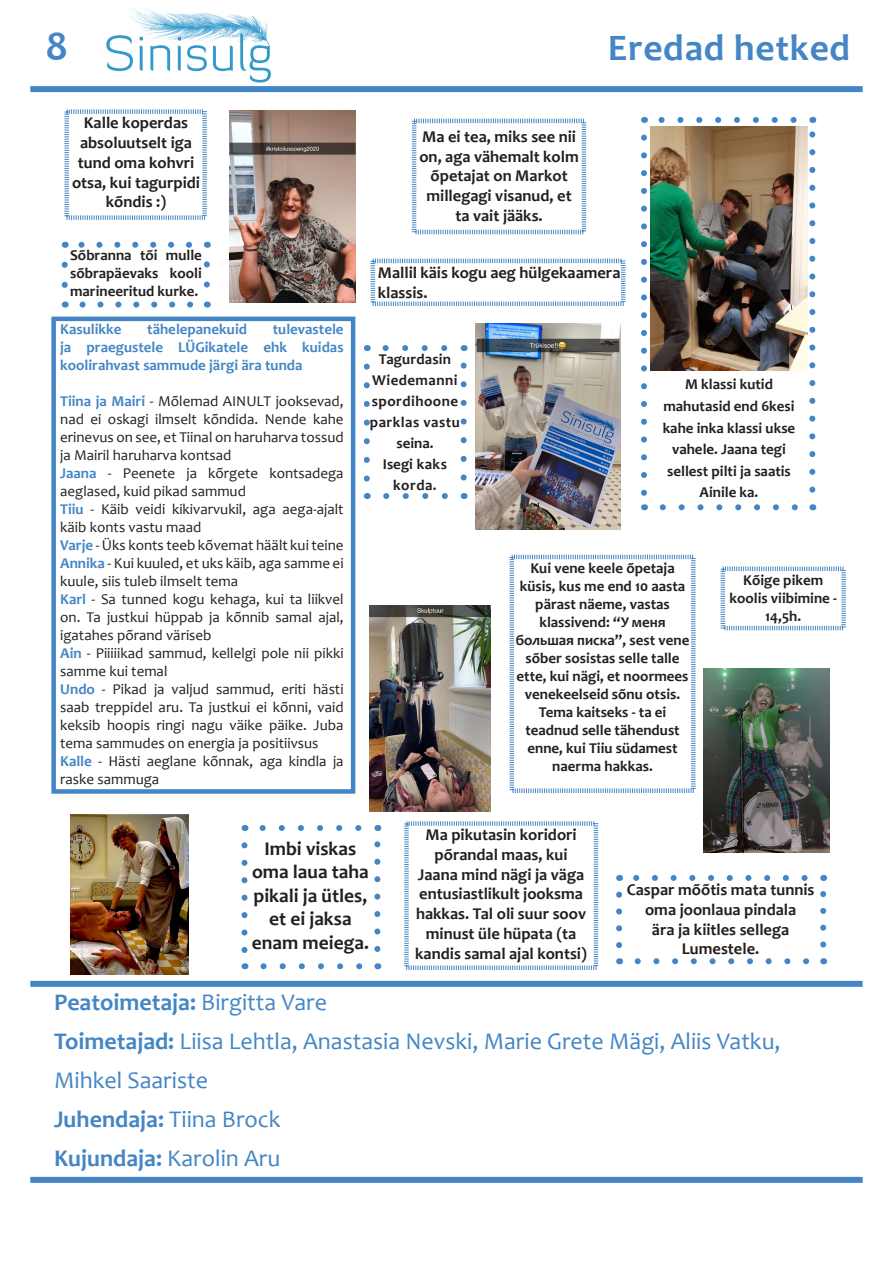
<style>
.page{position:relative;width:893px;height:1263px;background:#fff}
.page>*{position:absolute;margin:0;border:0;box-sizing:border-box;transform-origin:0 0}
.t1{font:700 42px "Candara";color:#4486c5}
.t2{font:700 37.5px "Candara";letter-spacing:.02em;color:#4486c5}
.t3{font:24px/39px "Candara";color:#4486c5}
.t4{font:700 24px "Candara";color:#4486c5}
.t5{font:700 19.5px/23.4px "Candara";color:#231f20;text-align:center}
.t6{font:700 16.5px/19.8px "Candara";color:#231f20;text-align:center}
.t7{font:15px/18px "Candara";color:#231f20}
.t8{font:700 15px/18px "Candara";color:#231f20;text-align:center}
.t9{font:700 15px/18px "Candara";color:#4486c5;text-align:justify}
.t10{font:700 15px/21px "Candara";letter-spacing:.03em;color:#231f20;text-align:center}
.s1{font-weight:700;color:#4486c5}
.s2{font-weight:400}
.s3{font-weight:700}
</style>
<div class="page">
<img style="left:651px;top:126px;width:156px;height:245px">
<div style="left:30px;top:1177px;width:833px;height:6px;background:#4486c5"></div>
<div style="left:30px;top:86px;width:833px;height:6px;background:#4486c5"></div>
<img style="left:106px;top:8px;width:165px;height:75px">
<div style="left:30px;top:981px;width:833px;height:6px;background:#4486c5"></div>
<svg style="left:641px;top:138px;width:6px;height:358px"></svg>
<svg style="left:663px;top:504px;width:135px;height:6px"></svg>
<svg style="left:809px;top:131px;width:6px;height:359px"></svg>
<svg style="left:658px;top:117px;width:136px;height:6px"></svg>
<div style="left:51px;top:317px;width:304px;height:477px;border:4px solid #4486c5"></div>
<img style="left:370px;top:605px;width:121px;height:206px">
<svg style="left:64px;top:109px;width:143px;height:111px"></svg>
<svg style="left:370px;top:258px;width:256px;height:48px"></svg>
<svg style="left:62px;top:265px;width:6px;height:23px"></svg>
<svg style="left:82px;top:302px;width:112px;height:6px"></svg>
<svg style="left:204px;top:261px;width:6px;height:24px"></svg>
<svg style="left:78px;top:242px;width:111px;height:6px"></svg>
<img style="left:230px;top:111px;width:125px;height:191px">
<svg style="left:411px;top:118px;width:176px;height:117px"></svg>
<img style="left:70px;top:815px;width:119px;height:159px">
<img style="left:476px;top:323px;width:144px;height:206px">
<img style="left:703px;top:669px;width:126px;height:183px">
<svg style="left:364px;top:367px;width:6px;height:115px"></svg>
<svg style="left:386px;top:493px;width:62px;height:6px"></svg>
<svg style="left:461px;top:362px;width:6px;height:115px"></svg>
<svg style="left:382px;top:345px;width:62px;height:6px"></svg>
<svg style="left:721px;top:567px;width:125px;height:63px"></svg>
<svg style="left:509px;top:554px;width:187px;height:239px"></svg>
<svg style="left:263px;top:963px;width:100px;height:6px"></svg>
<svg style="left:374px;top:841px;width:6px;height:108px"></svg>
<svg style="left:259px;top:825px;width:99px;height:6px"></svg>
<svg style="left:241px;top:845px;width:6px;height:124px"></svg>
<svg style="left:404px;top:821px;width:195px;height:149px"></svg>
<svg style="left:638px;top:958px;width:171px;height:6px"></svg>
<svg style="left:633px;top:875px;width:172px;height:6px"></svg>
<svg style="left:616px;top:895px;width:6px;height:69px"></svg>
<svg style="left:820px;top:875px;width:6px;height:69px"></svg>
<p class="t1" style="left:46px;top:20px;width:24px">8</p>
<p class="t2" style="left:608px;top:24px;width:244px">Eredad hetked</p>
<p class="t6" style="left:72px;top:113px;width:129px">Kalle koperdas absoluutselt iga tund oma kohvri otsa, kui tagurpidi kõndis :)</p>
<p class="t8" style="left:70px;top:246px;width:133px;text-align:justify">Sõbranna tõi mulle sõbrapäevaks kooli marineeritud kurke.</p>
<p class="t9" style="left:60px;top:320px;width:285px;text-indent:213px">tulevastele ja praegustele LÜGikatele ehk kuidas koolirahvast sammude järgi ära tunda</p>
<p class="t7" style="left:60px;top:392px;width:285px;text-align:justify"><span class="s1">Tiina ja Mairi</span> - Mõlemad AINULT jooksevad, nad ei oskagi ilmselt kõndida. Nende kahe erinevus on see, et Tiinal on haruharva tossud ja Mairil haruharva kontsad</p>
<p class="t7" style="left:60px;top:464px;width:285px"><span class="s1">Jaana</span> - Peenete ja kõrgete kontsadega aeglased, kuid pikad sammud</p>
<p class="t7" style="left:60px;top:500px;width:285px"><span class="s1">Tiiu</span> - Käib veidi kikivarvukil, aga aega-ajalt käib konts vastu maad</p>
<p class="t7" style="left:60px;top:536px;width:285px"><span class="s1">Varje</span> - Üks konts teeb kõvemat häält kui teine</p>
<p class="t7" style="left:60px;top:554px;width:285px"><span class="s1">Annika</span> - Kui kuuled, et uks käib, aga samme ei kuule, siis tuleb ilmselt tema</p>
<p class="t7" style="left:60px;top:590px;width:285px;text-align:justify"><span class="s1">Karl</span> - Sa tunned kogu kehaga, kui ta liikvel on. Ta justkui hüppab ja kõnnib samal ajal, igatahes põrand väriseb</p>
<p class="t7" style="left:60px;top:644px;width:285px"><span class="s1">Ain</span> - Piiiiikad sammud, kellelgi pole nii pikki samme kui temal</p>
<p class="t7" style="left:60px;top:680px;width:285px;text-align:justify"><span class="s1">Undo</span> - Pikad ja valjud sammud, eriti hästi saab treppidel aru. Ta justkui ei kõnni, vaid keksib hoopis ringi nagu väike päike. Juba tema sammudes on energia ja positiivsus</p>
<p class="t7" style="left:60px;top:752px;width:285px"><span class="s1">Kalle</span> - Hästi aeglane kõnnak, aga kindla ja raske sammuga</p>
<p class="t9" style="left:60px;top:320px;width:63px">Kasulikke</p>
<p class="t9" style="left:147px;top:320px;width:101px">tähelepanekuid</p>
<p class="t6" style="left:419px;top:126px;width:161px">Ma ei tea, miks see nii on, aga vähemalt kolm õpetajat on Markot millegagi visanud, et ta vait jääks.</p>
<p class="t6" style="left:378px;top:263px;width:244px;text-align:left">Mallil käis kogu aeg hülgekaamera klassis.</p>
<p class="t10" style="left:370px;top:349px;width:91px">Tagurdasin<br>Wiedemanni spordihoone parklas vastu seina.</p>
<p class="t10" style="left:383px;top:454px;width:66px">Isegi kaks korda.</p>
<p class="t8" style="left:663px;top:373px;width:134px;line-height:21.6px">M klassi kutid mahutasid end 6kesi kahe inka klassi ukse vahele. Jaana tegi sellest pilti ja saatis<br>Ainile ka.</p>
<p class="t8" style="left:516px;top:559px;width:175px">Kui vene keele õpetaja küsis, kus me end 10 aasta pärast näeme, vastas klassivend: “У меня большая писка”, sest vene sõber sosistas selle talle ette, kui nägi, et noormees venekeelseid sõnu otsis.<br>Tema kaitseks - ta ei teadnud selle tähendust enne, kui Tiiu südamest naerma hakkas.</p>
<p class="t8" style="left:729px;top:571px;width:109px">Kõige pikem koolis viibimine -<br>14,5h.</p>
<p class="t5" style="left:252px;top:837px;width:119px">Imbi viskas oma laua taha pikali ja ütles, et ei jaksa enam meiega.</p>
<p class="t6" style="left:415px;top:824px;width:173px">Ma pikutasin koridori põrandal maas, kui<br>Jaana mind nägi ja väga entusiastlikult jooksma hakkas. Tal oli suur soov minust üle hüpata (ta kandis samal ajal kontsi)</p>
<p class="t6" style="left:627px;top:879px;width:189px">Caspar mõõtis mata tunnis oma joonlaua pindala<br>ära ja kiitles sellega<br>Lumestele.</p>
<p class="t4" style="left:54px;top:987px;width:274px">Peatoimetaja: <span class="s2">Birgitta Vare</span></p>
<p class="t3" style="left:54px;top:1022px;width:728px"><span class="s3">Toimetajad:</span> Liisa Lehtla, Anastasia Nevski, Marie Grete Mägi, Aliis Vatku,<br>Mihkel Saariste</p>
<p class="t4" style="left:54px;top:1104px;width:228px">Juhendaja: <span class="s2">Tiina Brock</span></p>
<p class="t4" style="left:54px;top:1143px;width:228px">Kujundaja: <span class="s2">Karolin Aru</span></p>
</div>
